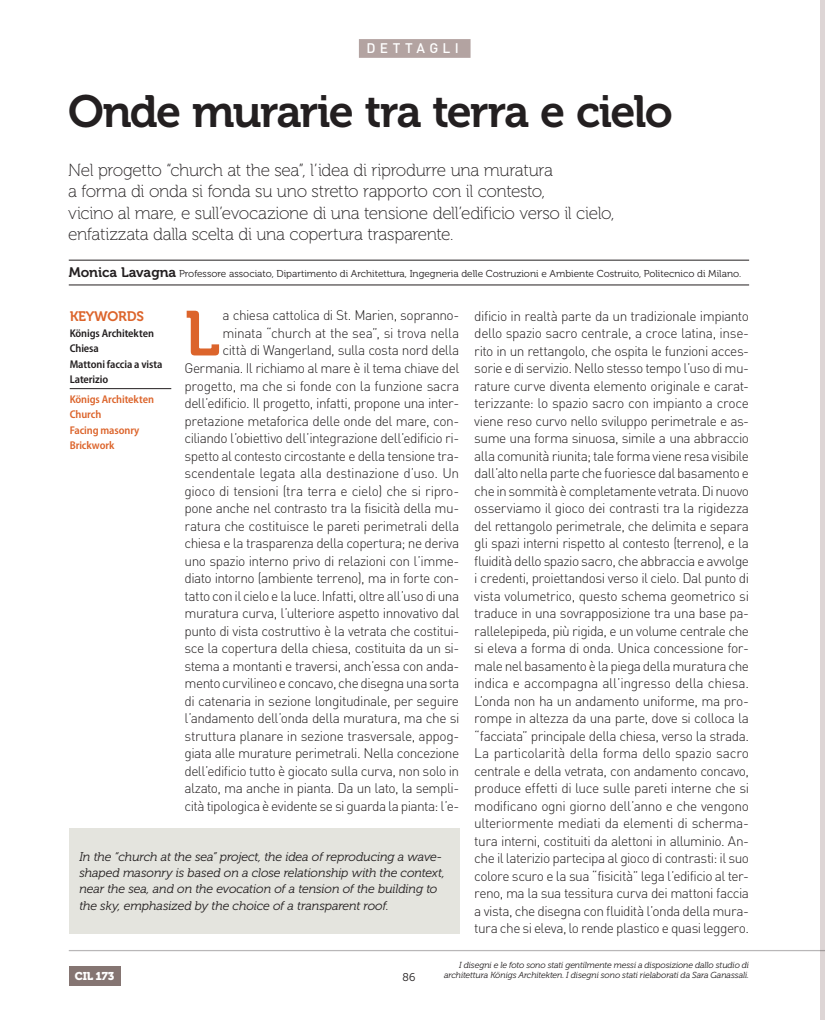
<style>
.page{position:relative;width:825px;height:1020px;background:#fff}
.page>*{position:absolute;margin:0;border:0;box-sizing:border-box;transform-origin:0 0}
.t1{font:63px "Museo 700";color:#dc642b}
.t2{font:45px "Museo 700";letter-spacing:-.04em;color:#231f20}
.t3{font:17.5px/21.2px "Museo 100";letter-spacing:-.02em;color:#231f20}
.t4{font:300 13.75px/17.5px "DINOT";letter-spacing:-.035em;color:#231f20;text-align:right}
.t5{font:500 13.75px "DINOT";letter-spacing:.31em;color:#fff}
.t6{font:13.75px "Museo 700";letter-spacing:-.015em;color:#dc642b}
.t7{font:italic 12.5px/16.2px "Museo 300";letter-spacing:-.01em;color:#231f20}
.t8{font:600 semi-condensed 11.25px/15.5px "Myriad Pro";letter-spacing:-.01em;color:#231f20}
.t9{font:600 semi-condensed 11.25px/15.5px "Myriad Pro";letter-spacing:-.01em;color:#dc642b}
.t10{font:11.25px "Museo 900";letter-spacing:-.025em;color:#fff}
.t11{font:11.25px "Museo 300";color:#231f20}
.t12{font:10px "Museo 300";color:#231f20}
.t13{font:italic 8.75px/10px "Museo 300";letter-spacing:-.01em;color:#231f20;text-align:right}
.s1{font-family:"Museo 700";font-size:13.75px}
</style>
<div class="page">
<hr style="left:821px;top:0;width:4px;height:1020px;background:#ddd5d5">
<hr style="left:69px;top:950px;width:756px;height:1px;background:#231f20">
<div style="left:69px;top:966px;width:52px;height:19px;background:#857572"></div>
<div style="left:359px;top:39px;width:112px;height:19px;background:#b3a3a1"></div>
<hr style="left:70px;top:388px;width:101px;height:1px;background:#231f20">
<hr style="left:69px;top:260px;width:680px;height:1px;background:#231f20">
<hr style="left:69px;top:285px;width:680px;height:1px;background:#231f20">
<div style="left:69px;top:828px;width:390px;height:105px;background:#e4e4de"></div>
<p class="t5" style="left:366px;top:39px;width:94px">DETTAGLI</p>
<h2 class="t2" style="left:68px;top:86px;width:606px">Onde murarie tra terra e cielo</h2>
<p class="t3" style="left:68px;top:160px;width:548px">Nel progetto “church at the sea”, l’idea di riprodurre una muratura<br>a forma di onda si fonda su uno stretto rapporto con il contesto,<br>vicino al mare, e sull’evocazione di una tensione dell’edificio verso il cielo, enfatizzata dalla scelta di una copertura trasparente.</p>
<p class="t12" style="left:69px;top:268px;width:674px"><span class="s1">Monica Lavagna</span> Professore associato, Dipartimento di Architettura, Ingegneria delle Costruzioni e Ambiente Costruito, Politecnico di Milano.</p>
<p class="t4" style="left:185px;top:306px;width:276px">a chiesa cattolica di St. Marien, sopranno&shy;minata “church at the sea”, si trova nella<br>città di Wangerland, sulla costa nord della Germania. Il richiamo al mare è il tema chiave del progetto, ma che si fonde con la funzione sacra dell’edificio. Il progetto, infatti, propone una inter&shy;pretazione metaforica delle onde del mare, con&shy;ciliando l’obiettivo dell’integrazione dell’edificio ri&shy;spetto al contesto circostante e della tensione tra&shy;scendentale legata alla destinazione d’uso. Un gioco di tensioni (tra terra e cielo) che si ripro&shy;pone anche nel contrasto tra la fisicità della mu&shy;ratura che costituisce le pareti perimetrali della chiesa e la trasparenza della copertura; ne deriva uno spazio interno privo di relazioni con l’imme&shy;diato intorno (ambiente terreno), ma in forte con&shy;tatto con il cielo e la luce. Infatti, oltre all’uso di una muratura curva, l’ulteriore aspetto innovativo dal punto di vista costruttivo è la vetrata che costitui&shy;sce la copertura della chiesa, costituita da un si&shy;stema a montanti e traversi, anch’essa con anda&shy;mento curvilineo e concavo, che disegna una sorta di catenaria in sezione longitudinale, per seguire l’andamento dell’onda della muratura, ma che si struttura planare in sezione trasversale, appog&shy;giata alle murature perimetrali. Nella concezione dell’edificio tutto è giocato sulla curva, non solo in alzato, ma anche in pianta. Da un lato, la sempli&shy;cità tipologica è evidente se si guarda la pianta: l’e-</p>
<p class="t4" style="left:474px;top:306px;width:276px;text-align:justify">dificio in realtà parte da un tradizionale impianto dello spazio sacro centrale, a croce latina, inse&shy;rito in un rettangolo, che ospita le funzioni acces&shy;sorie e di servizio. Nello stesso tempo l’uso di mu&shy;rature curve diventa elemento originale e carat&shy;terizzante: lo spazio sacro con impianto a croce viene reso curvo nello sviluppo perimetrale e as&shy;sume una forma sinuosa, simile a una abbraccio alla comunità riunita; tale forma viene resa visibile dall’alto nella parte che fuoriesce dal basamento e che in sommità è completamente vetrata. Di nuovo osserviamo il gioco dei contrasti tra la rigidezza del rettangolo perimetrale, che delimita e separa gli spazi interni rispetto al contesto (terreno), e la fluidità dello spazio sacro, che abbraccia e avvolge i credenti, proiettandosi verso il cielo. Dal punto di vista volumetrico, questo schema geometrico si traduce in una sovrapposizione tra una base pa&shy;rallelepipeda, più rigida, e un volume centrale che si eleva a forma di onda. Unica concessione for&shy;male nel basamento è la piega della muratura che indica e accompagna all’ingresso della chiesa.<br>L’onda non ha un andamento uniforme, ma pro&shy;rompe in altezza da una parte, dove si colloca la “facciata” principale della chiesa, verso la strada.<br>La particolarità della forma dello spazio sacro centrale e della vetrata, con andamento concavo, produce effetti di luce sulle pareti interne che si modificano ogni giorno dell’anno e che vengono ulteriormente mediati da elementi di scherma&shy;tura interni, costituiti da alettoni in alluminio. An&shy;che il laterizio partecipa al gioco di contrasti: il suo colore scuro e la sua “fisicità” lega l’edificio al ter&shy;reno, ma la sua tessitura curva dei mattoni faccia a vista, che disegna con fluidità l’onda della mura&shy;tura che si eleva, lo rende plastico e quasi leggero.</p>
<h1 class="t1" style="left:185px;top:299px;width:37px">L</h1>
<p class="t6" style="left:70px;top:309px;width:76px">KEYWORDS</p>
<p class="t8" style="left:70px;top:325px;width:94px">Königs Architekten<br>Chiesa<br>Mattoni faccia a vista<br>Laterizio</p>
<p class="t9" style="left:70px;top:392px;width:86px">Königs Architekten<br>Church<br>Facing masonry<br>Brickwork</p>
<p class="t7" style="left:79px;top:848px;width:367px">In the “church at the sea” project, the idea of reproducing a wave&shy;shaped masonry is based on a close relationship with the context, near the sea, and on the evocation of a tension of the building to the sky, emphasized by the choice of a transparent roof.</p>
<p class="t10" style="left:75px;top:970px;width:41px">CIL 173</p>
<p class="t11" style="left:403px;top:971px;width:14px">86</p>
<p class="t13" style="left:444px;top:960px;width:306px">I disegni e le foto sono stati gentilmente messi a disposizione dallo studio di architettura Königs Architekten. I disegni sono stati rielaborati da Sara Ganassali.</p>
</div>
